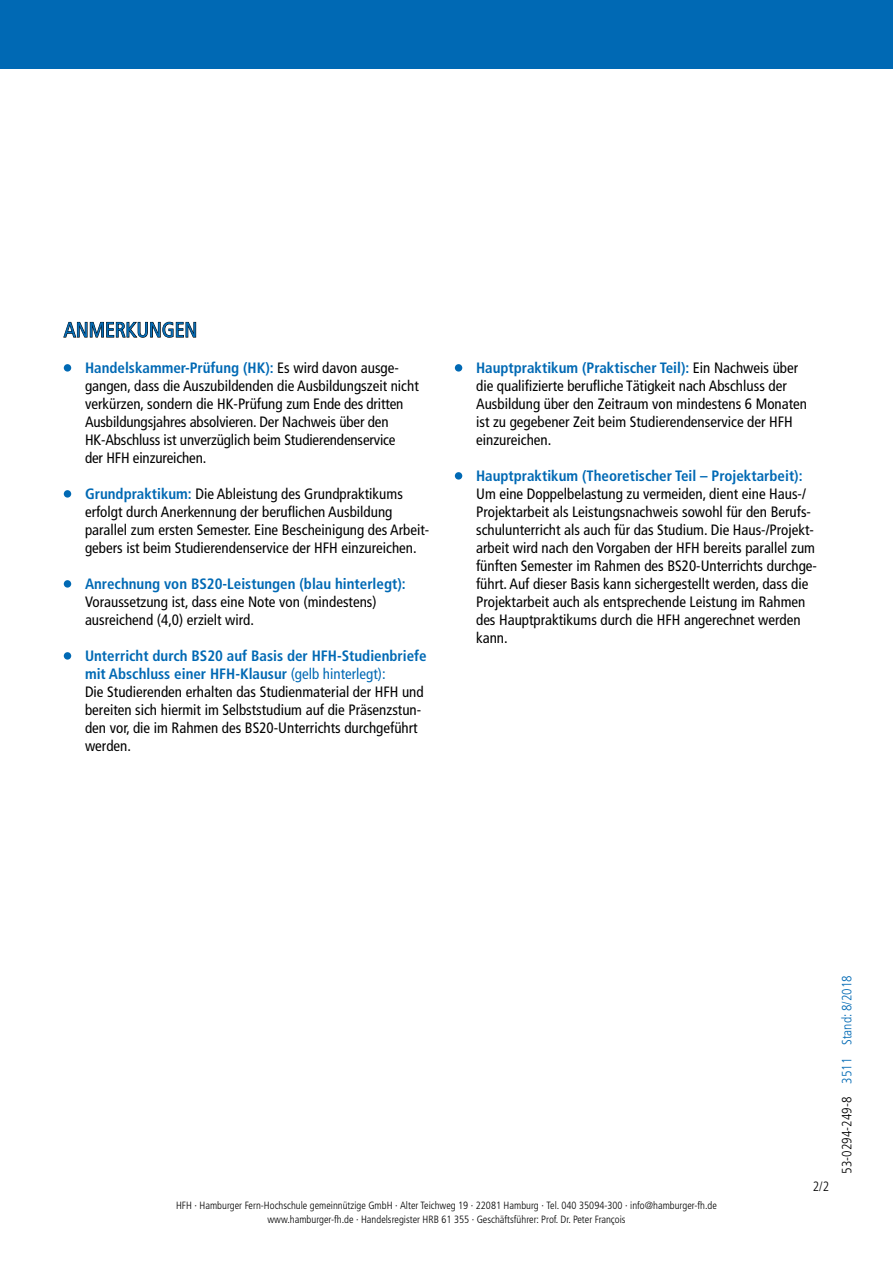
<style>
.page{position:relative;width:893px;height:1263px;background:#fff}
.page>*{position:absolute;margin:0;border:0;box-sizing:border-box;transform-origin:0 0}
.t1{font:condensed 21px "Frutiger LT Std";color:#0069b4}
.t2{font:condensed 15px/18px "Frutiger LT Std";color:#000}
.t3{font:700 condensed 15px "Frutiger LT Std";color:#0069b4}
.t4{font:300 condensed 13.5px "Frutiger LT Std";color:#0069b4}
.t5{font:300 condensed 13.5px "Frutiger LT Std";color:#000}
.t6{font:300 condensed 10.5px/13.5px "Frutiger LT Std";color:#000;text-align:center}
.s1{font-weight:700;color:#0069b4}
.s2{color:#0069b4}
.s3{color:#000}
</style>
<div class="page">
<div style="left:0;top:0;width:893px;height:68px;background:#0069b4"></div>
<svg style="left:63px;top:321px;width:133px;height:17px"></svg>
<div style="left:64px;top:364px;width:7px;height:8px;background:#0069b4;border-radius:50%"></div>
<div style="left:64px;top:490px;width:7px;height:8px;background:#0069b4;border-radius:50%"></div>
<div style="left:64px;top:580px;width:7px;height:8px;background:#0069b4;border-radius:50%"></div>
<div style="left:64px;top:652px;width:7px;height:8px;background:#0069b4;border-radius:50%"></div>
<div style="left:455px;top:364px;width:7px;height:8px;background:#0069b4;border-radius:50%"></div>
<div style="left:455px;top:472px;width:7px;height:8px;background:#0069b4;border-radius:50%"></div>
<h1 class="t1" style="left:64px;top:318px;width:135px">ANMERKUNGEN</h1>
<p class="t2" style="left:85px;top:359px;width:335px"><span class="s1">Handelskammer-Prüfung (HK):</span> Es wird davon ausge&shy;gangen, dass die Auszubildenden die Ausbildungszeit nicht verkürzen, sondern die HK-Prüfung zum Ende des dritten Ausbildungsjahres absolvieren. Der Nachweis über den HK-Abschluss ist unverzüglich beim Studierendenservice<br>der HFH einzureichen.</p>
<p class="t2" style="left:85px;top:485px;width:346px"><span class="s1">Grundpraktikum:</span> Die Ableistung des Grundpraktikums erfolgt durch Anerkennung der beruflichen Ausbildung parallel zum ersten Semester. Eine Bescheinigung des Arbeit&shy;gebers ist beim Studierendenservice der HFH einzureichen.</p>
<p class="t3" style="left:85px;top:575px;width:322px">Anrechnung von BS20-Leistungen (blau hinterlegt):</p>
<p class="t2" style="left:85px;top:593px;width:293px">Voraussetzung ist, dass eine Note von (mindestens) ausreichend (4,0) erzielt wird.</p>
<p class="t2" style="left:85px;top:647px;width:343px"><span class="s1">Unterricht durch BS20 auf Basis der HFH-Studienbriefe mit Abschluss einer HFH-Klausur</span> <span class="s2">(gelb hinterlegt):<br></span>Die Studierenden erhalten das Studienmaterial der HFH und bereiten sich hiermit im Selbststudium auf die Präsenzstun&shy;den vor, die im Rahmen des BS20-Unterrichts durchgeführt werden.</p>
<p class="t2" style="left:476px;top:359px;width:332px"><span class="s1">Hauptpraktikum (Praktischer Teil):</span> Ein Nachweis über die qualifizierte berufliche Tätigkeit nach Abschluss der Ausbildung über den Zeitraum von mindestens 6 Monaten ist zu gegebener Zeit beim Studierendenservice der HFH einzureichen.</p>
<p class="t3" style="left:476px;top:467px;width:328px">Hauptpraktikum (Theoretischer Teil – Projektarbeit):</p>
<p class="t2" style="left:476px;top:485px;width:342px">Um eine Doppelbelastung zu vermeiden, dient eine Haus-/ Projektarbeit als Leistungsnachweis sowohl für den Berufs&shy;schulunterricht als auch für das Studium. Die Haus-/Projekt&shy;arbeit wird nach den Vorgaben der HFH bereits parallel zum fünften Semester im Rahmen des BS20-Unterrichts durchge&shy;führt. Auf dieser Basis kann sichergestellt werden, dass die Projektarbeit auch als entsprechende Leistung im Rahmen des Hauptpraktikums durch die HFH angerechnet werden kann.</p>
<p class="t6" style="left:176px;top:1199px;width:542px">HFH · Hamburger Fern-Hochschule gemeinnützige GmbH · Alter Teichweg 19 · 22081 Hamburg · Tel. 040 35094-300 · info@hamburger-fh.de www.hamburger-fh.de · Handelsregister HRB 61 355 · Geschäftsführer: Prof. Dr. Peter François</p>
<p class="t5" style="left:813px;top:1179px;width:18px">2/2</p>
<p class="t4" style="left:839px;top:1174px;width:200px;rotate:-90deg"><span class="s3">53-0294-249-8</span> 3511 Stand: 8/2018</p>
</div>
